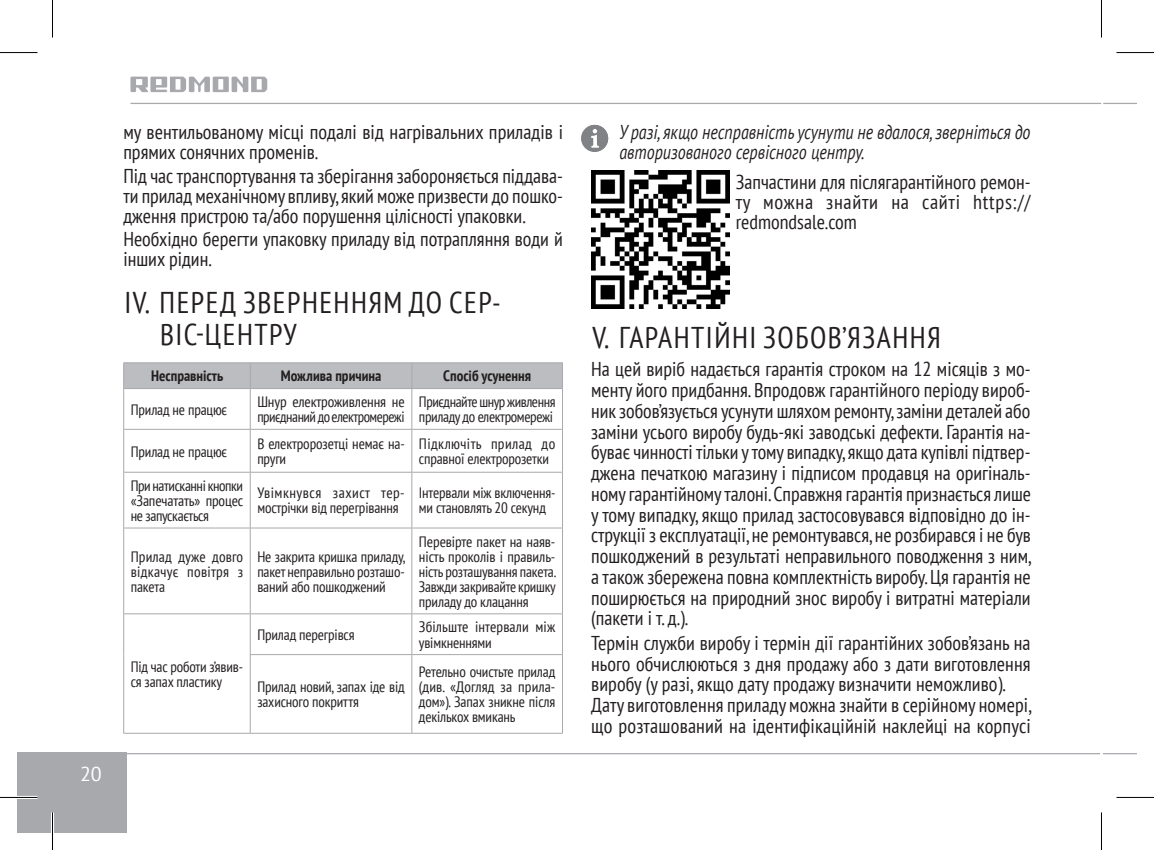
<style>
.page{position:relative;width:1154px;height:850px;background:#fff}
.page>*{position:absolute;margin:0;border:0;box-sizing:border-box;transform-origin:0 0}
.t1{font:condensed 30px/32.5px "PT Sans";letter-spacing:.05em;color:#231f20}
.t2{font:condensed 20px/20.8px "PT Sans";color:#231f20;text-align:justify}
.Footnote_1{font:italic 20px/20px "PT Sans";color:#231f20;scale:.8 1}
.t3{font:20px "PT Sans";color:#fff}
.Plain_Text{font:condensed 15px/15px "PT Sans";letter-spacing:-.01em;color:#231f20}
.Plain_Text-2{font:condensed 15px/15px "PT Sans";letter-spacing:-.03em;color:#231f20}
.Plain_Text_Header{font:700 condensed 15px "PT Sans";color:#231f20}
.Plain_Text-3{font:condensed 15px/15px "PT Sans";letter-spacing:.01em;color:#231f20}
</style>
<div class="page">
<div style="left:17px;top:752px;width:110px;height:80px;background:#a8a9ad"></div>
<svg style="left:130px;top:77px;width:137px;height:15px"></svg>
<hr style="left:130px;top:103px;width:971px;height:1px;background:#a8a9ad">
<hr style="left:102px;top:752px;width:998px;height:2px;background:#a8a9ad">
<hr style="left:1103px;top:103px;width:34px;height:1px;background:#a8a9ad">
<hr style="left:1103px;top:752px;width:34px;height:2px;background:#a8a9ad">
<hr style="left:123px;top:388px;width:1px;height:41px;background:#a8a9ad">
<hr style="left:123px;top:429px;width:1px;height:42px;background:#a8a9ad">
<hr style="left:250px;top:388px;width:1px;height:41px;background:#a8a9ad">
<hr style="left:411px;top:388px;width:1px;height:41px;background:#a8a9ad">
<hr style="left:562px;top:388px;width:1px;height:41px;background:#a8a9ad">
<hr style="left:250px;top:429px;width:1px;height:42px;background:#a8a9ad">
<hr style="left:411px;top:429px;width:1px;height:42px;background:#a8a9ad">
<hr style="left:562px;top:429px;width:1px;height:42px;background:#a8a9ad">
<hr style="left:123px;top:428px;width:127px;height:1px;background:#a8a9ad">
<hr style="left:123px;top:471px;width:127px;height:1px;background:#a8a9ad">
<hr style="left:123px;top:472px;width:1px;height:55px;background:#a8a9ad">
<hr style="left:250px;top:428px;width:162px;height:1px;background:#a8a9ad">
<hr style="left:412px;top:428px;width:151px;height:1px;background:#a8a9ad">
<hr style="left:250px;top:471px;width:162px;height:1px;background:#a8a9ad">
<hr style="left:250px;top:472px;width:1px;height:55px;background:#a8a9ad">
<hr style="left:412px;top:471px;width:151px;height:1px;background:#a8a9ad">
<hr style="left:411px;top:472px;width:1px;height:55px;background:#a8a9ad">
<hr style="left:562px;top:472px;width:1px;height:55px;background:#a8a9ad">
<div style="left:123px;top:362px;width:440px;height:26px;background:#bcbdc0"></div>
<hr style="left:123px;top:388px;width:127px;height:1px;background:#a8a9ad">
<hr style="left:250px;top:388px;width:162px;height:1px;background:#a8a9ad">
<hr style="left:412px;top:388px;width:151px;height:1px;background:#a8a9ad">
<hr style="left:123px;top:527px;width:127px;height:1px;background:#a8a9ad">
<hr style="left:123px;top:528px;width:1px;height:85px;background:#a8a9ad">
<hr style="left:250px;top:527px;width:162px;height:1px;background:#a8a9ad">
<hr style="left:250px;top:528px;width:1px;height:85px;background:#a8a9ad">
<hr style="left:123px;top:613px;width:1px;height:41px;background:#a8a9ad">
<hr style="left:250px;top:613px;width:1px;height:41px;background:#a8a9ad">
<hr style="left:123px;top:654px;width:1px;height:78px;background:#a8a9ad">
<hr style="left:250px;top:654px;width:1px;height:78px;background:#a8a9ad">
<hr style="left:412px;top:527px;width:151px;height:1px;background:#a8a9ad">
<hr style="left:411px;top:528px;width:1px;height:85px;background:#a8a9ad">
<hr style="left:562px;top:528px;width:1px;height:85px;background:#a8a9ad">
<hr style="left:411px;top:613px;width:1px;height:41px;background:#a8a9ad">
<hr style="left:562px;top:613px;width:1px;height:41px;background:#a8a9ad">
<hr style="left:411px;top:654px;width:1px;height:78px;background:#a8a9ad">
<hr style="left:562px;top:654px;width:1px;height:78px;background:#a8a9ad">
<hr style="left:123px;top:613px;width:127px;height:1px;background:#a8a9ad">
<hr style="left:250px;top:613px;width:162px;height:1px;background:#a8a9ad">
<hr style="left:412px;top:613px;width:151px;height:1px;background:#a8a9ad">
<hr style="left:250px;top:653px;width:162px;height:1px;background:#a8a9ad">
<hr style="left:412px;top:653px;width:151px;height:1px;background:#a8a9ad">
<hr style="left:123px;top:732px;width:127px;height:1px;background:#a8a9ad">
<hr style="left:250px;top:732px;width:162px;height:1px;background:#a8a9ad">
<hr style="left:412px;top:732px;width:151px;height:1px;background:#a8a9ad">
<img style="left:591px;top:171px;width:138px;height:137px">
<svg style="left:581px;top:125px;width:27px;height:27px"></svg>
<hr style="left:0;top:795px;width:38px;height:3px;background:#fff">
<hr style="left:51px;top:812px;width:3px;height:37px;background:#fff">
<hr style="left:0;top:52px;width:38px;height:1px;background:#000">
<hr style="left:1116px;top:52px;width:38px;height:1px;background:#000">
<hr style="left:0;top:796px;width:38px;height:1px;background:#000">
<hr style="left:1116px;top:796px;width:38px;height:1px;background:#000">
<hr style="left:52px;top:0;width:1px;height:38px;background:#000">
<hr style="left:52px;top:812px;width:1px;height:37px;background:#000">
<hr style="left:1101px;top:0;width:1px;height:38px;background:#000">
<hr style="left:1101px;top:812px;width:1px;height:37px;background:#000">
<p class="t3" style="left:80px;top:760px;width:23px">20</p>
<p class="t2" style="left:123px;top:121px;width:441px;line-height:20px">му вентильованому місці подалі від нагрівальних приладів і прямих сонячних променів.</p>
<p class="t2" style="left:123px;top:165px;width:441px;line-height:20px">Під час транспортування та зберігання забороняється піддава&shy;ти прилад механічному впливу, який може призвести до пошко&shy;дження пристрою та/або порушення цілісності упаковки.</p>
<p class="t2" style="left:123px;top:228px;width:441px;line-height:20px">Необхідно берегти упаковку приладу від потрапляння води й інших рідин.</p>
<p class="t1" style="left:160px;top:285px;width:342px;text-indent:-35px">IV. ПЕРЕД ЗВЕРНЕННЯМ ДО СЕР-<br>ВІС-ЦЕНТРУ</p>
<p class="Plain_Text_Header" style="left:151px;top:366px;width:74px">Несправність</p>
<p class="Plain_Text_Header" style="left:281px;top:366px;width:102px">Можлива причина</p>
<p class="Plain_Text_Header" style="left:443px;top:366px;width:89px">Спосіб усунення</p>
<p class="Plain_Text" style="left:131px;top:401px;width:98px">Прилад не працює</p>
<p class="Plain_Text-2" style="left:257px;top:394px;width:149px">Шнур електроживлення не приєднаний до електромережі</p>
<p class="Plain_Text-2" style="left:419px;top:394px;width:138px">Приєднайте шнур живлення приладу до електромережі</p>
<p class="Plain_Text" style="left:131px;top:443px;width:98px">Прилад не працює</p>
<p class="Plain_Text" style="left:257px;top:435px;width:149px">В електророзетці немає на&shy;пруги</p>
<p class="Plain_Text" style="left:419px;top:435px;width:138px">Підключіть прилад до справної електророзетки</p>
<p class="Plain_Text" style="left:131px;top:477px;width:114px;text-align:justify">При натисканні кнопки «Запечатать» процес не запускається</p>
<p class="Plain_Text" style="left:257px;top:485px;width:149px">Увімкнувся захист тер&shy;мострічки від перегрівання</p>
<p class="Plain_Text" style="left:419px;top:485px;width:138px">Інтервали між включення&shy;ми становлять 20 секунд</p>
<p class="Plain_Text" style="left:131px;top:548px;width:114px;text-align:justify">Прилад дуже довго відкачує повітря з пакета</p>
<p class="Plain_Text" style="left:257px;top:548px;width:150px;text-align:justify">Не закрита кришка приладу, пакет неправильно розташо&shy;ваний або пошкоджений</p>
<p class="Plain_Text" style="left:419px;top:533px;width:139px;text-align:justify">Перевірте пакет на наяв&shy;ність проколів і правиль&shy;ність розташування пакета.<br>Завжди закривайте кришку приладу до клацання</p>
<p class="Plain_Text" style="left:131px;top:658px;width:114px">Під час роботи з’явив&shy;ся запах пластику</p>
<p class="Plain_Text" style="left:257px;top:626px;width:99px">Прилад перегрівся</p>
<p class="Plain_Text-3" style="left:419px;top:619px;width:138px">Збільште інтервали між увімкненнями</p>
<p class="Plain_Text" style="left:257px;top:678px;width:149px">Прилад новий, запах іде від захисного покриття</p>
<p class="Plain_Text" style="left:419px;top:663px;width:138px;text-align:justify">Ретельно очистьте прилад (див. «Догляд за прила&shy;дом»). Запах зникне після декількох вмикань</p>
<p class="Footnote_1" style="left:619px;top:121px;width:516px">У разі, якщо несправність усунути не вдалося, зверніться до авторизованого сервісного центру.</p>
<p class="t2" style="left:736px;top:171px;width:296px;line-height:20px">Запчастини для післягарантійного ремон&shy;ту можна знайти на сайті https:// redmondsale.com</p>
<p class="t1" style="left:592px;top:320px;width:350px">V. ГАРАНТІЙНІ ЗОБОВ’ЯЗАННЯ</p>
<p class="t2" style="left:591px;top:358px;width:442px">На цей виріб надається гарантія строком на 12 місяців з мо&shy;менту його придбання. Впродовж гарантійного періоду вироб&shy;ник зобов’язується усунути шляхом ремонту, заміни деталей або заміни усього виробу будь-які заводські дефекти. Гарантія на&shy;буває чинності тільки у тому випадку, якщо дата купівлі підтвер&shy;джена печаткою магазину і підписом продавця на оригіналь&shy;ному гарантійному талоні. Справжня гарантія признається лише у тому випадку, якщо прилад застосовувався відповідно до ін&shy;струкції з експлуатації, не ремонтувався, не розбирався і не був пошкоджений в результаті неправильного поводження з ним, а також збережена повна комплектність виробу. Ця гарантія не поширюється на природний знос виробу і витратні матеріали (пакети і т. д.).</p>
<p class="t2" style="left:591px;top:631px;width:441px">Термін служби виробу і термін дії гарантійних зобов’язань на нього обчислюються з дня продажу або з дати виготовлення виробу (у разі, якщо дату продажу визначити неможливо).</p>
<p class="t2" style="left:591px;top:693px;width:442px">Дату виготовлення приладу можна знайти в серійному номері, що розташований на ідентифікаційній наклейці на корпусі</p>
</div>
